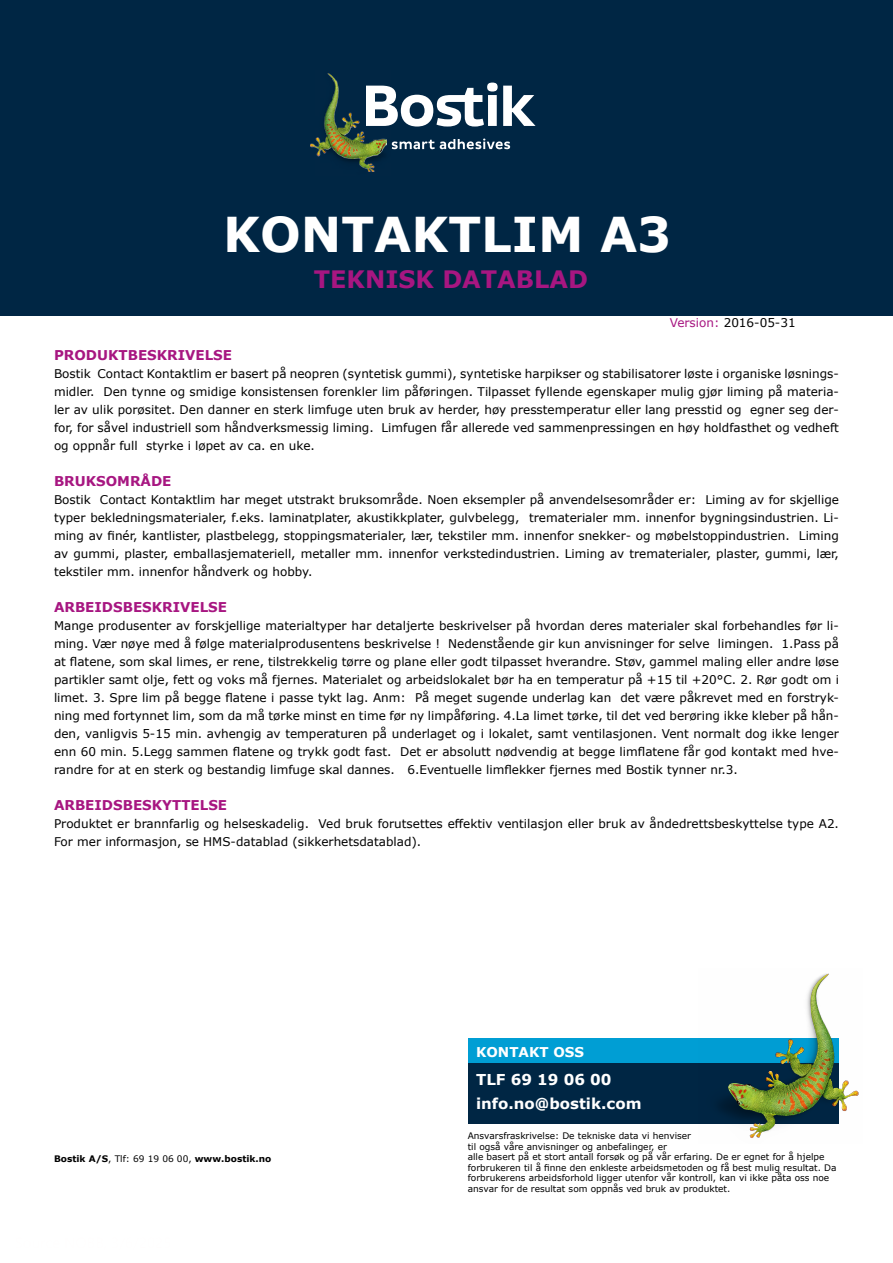
<style>
.page{position:relative;width:893px;height:1263px;background:#fff}
.page>*{position:absolute;margin:0;border:0;box-sizing:border-box;transform-origin:0 0}
.t1{font:700 48px "Verdana";color:#fff}
.t2{font:700 24px "Verdana";color:#a71681}
.t3{font:700 23.55px "Verdana";color:#fff}
.t4{font:700 19.05px "Verdana";color:#fff}
.t5{font:700 15px/24px "Verdana";color:#fff}
.t6{font:700 13.5px "Verdana";color:#a71681}
.t7{font:700 13.5px "Verdana";color:#fff}
.t8{font:12px/18px "Verdana";color:#000;text-align:justify}
.t9{font:9px/10.5px "Verdana";color:#000}
.t10{font:700 9px "Verdana";color:#000}
.s1{color:#a71681}
.s2{font-weight:400}
</style>
<div class="page">
<div style="left:0;top:0;width:893px;height:316px;background:#002644"></div>
<img style="left:311px;top:73px;width:75px;height:98px">
<svg style="left:392px;top:139px;width:118px;height:10px"></svg>
<svg style="left:366px;top:83px;width:170px;height:44px"></svg>
<div style="left:469px;top:1038px;width:370px;height:26px;background:#009ed4"></div>
<div style="left:469px;top:1063px;width:370px;height:61px;background:#002644"></div>
<img style="left:719px;top:973px;width:140px;height:165px">
<h1 class="t1" style="left:223px;top:201px;width:450px">KONTAKTLIM A3</h1>
<h2 class="t2" style="left:314px;top:262px;width:276px">TEKNISK DATABLAD</h2>
<p class="t8" style="left:670px;top:313px;width:127px"><span class="s1">Version:</span> 2016-05-31</p>
<p class="t6" style="left:54px;top:346px;width:180px">PRODUKTBESKRIVELSE</p>
<p class="t8" style="left:54px;top:365px;width:786px">Bostik Contact Kontaktlim er basert på neopren (syntetisk gummi), syntetiske harpikser og stabilisatorer løste i organiske løsnings&shy;midler. Den tynne og smidige konsistensen forenkler lim påføringen. Tilpasset fyllende egenskaper mulig gjør liming på materia&shy;ler av ulik porøsitet. Den danner en sterk limfuge uten bruk av herder, høy presstemperatur eller lang presstid og egner seg der&shy;for, for såvel industriell som håndverksmessig liming. Limfugen får allerede ved sammenpressingen en høy holdfasthet og vedheft og oppnår full styrke i løpet av ca. en uke.</p>
<p class="t6" style="left:54px;top:472px;width:119px">BRUKSOMRÅDE</p>
<p class="t8" style="left:54px;top:491px;width:786px">Bostik Contact Kontaktlim har meget utstrakt bruksområde. Noen eksempler på anvendelsesområder er: Liming av for skjellige typer bekledningsmaterialer, f.eks. laminatplater, akustikkplater, gulvbelegg, trematerialer mm. innenfor bygningsindustrien. Li&shy;ming av finér, kantlister, plastbelegg, stoppingsmaterialer, lær, tekstiler mm. innenfor snekker- og møbelstoppindustrien. Liming av gummi, plaster, emballasjemateriell, metaller mm. innenfor verkstedindustrien. Liming av trematerialer, plaster, gummi, lær, tekstiler mm. innenfor håndverk og hobby.</p>
<p class="t6" style="left:54px;top:598px;width:175px">ARBEIDSBESKRIVELSE</p>
<p class="t8" style="left:54px;top:617px;width:786px">Mange produsenter av forskjellige materialtyper har detaljerte beskrivelser på hvordan deres materialer skal forbehandles før li&shy;ming. Vær nøye med å følge materialprodusentens beskrivelse ! Nedenstående gir kun anvisninger for selve limingen. 1.Pass på at flatene, som skal limes, er rene, tilstrekkelig tørre og plane eller godt tilpasset hverandre. Støv, gammel maling eller andre løse partikler samt olje, fett og voks må fjernes. Materialet og arbeidslokalet bør ha en temperatur på +15 til +20°C. 2. Rør godt om i limet. 3. Spre lim på begge flatene i passe tykt lag. Anm: På meget sugende underlag kan det være påkrevet med en forstryk&shy;ning med fortynnet lim, som da må tørke minst en time før ny limpåføring. 4.La limet tørke, til det ved berøring ikke kleber på hån&shy;den, vanligvis 5-15 min. avhengig av temperaturen på underlaget og i lokalet, samt ventilasjonen. Vent normalt dog ikke lenger enn 60 min. 5.Legg sammen flatene og trykk godt fast. Det er absolutt nødvendig at begge limflatene får god kontakt med hve&shy;randre for at en sterk og bestandig limfuge skal dannes. 6.Eventuelle limflekker fjernes med Bostik tynner nr.3.</p>
<p class="t6" style="left:54px;top:796px;width:175px">ARBEIDSBESKYTTELSE</p>
<p class="t8" style="left:54px;top:815px;width:786px">Produktet er brannfarlig og helseskadelig. Ved bruk forutsettes effektiv ventilasjon eller bruk av åndedrettsbeskyttelse type A2.<br>For mer informasjon, se HMS-datablad (sikkerhetsdatablad).</p>
<p class="t10" style="left:54px;top:1152px;width:219px">Bostik A/S<span class="s2">, Tlf: 69 19 06 00,</span> www.bostik.no</p>
<p class="t7" style="left:476px;top:1042px;width:109px">KONTAKT OSS</p>
<p class="t5" style="left:476px;top:1067px;width:167px">TLF 69 19 06 00 info.no@bostik.com</p>
<h3 class="t4" style="left:476px;top:1063px;width:118px">Smart help</h3>
<h3 class="t3" style="left:476px;top:1083px;width:219px">1-800-726-7845</h3>
<p class="t9" style="left:468px;top:1130px;width:370px">Ansvarsfraskrivelse: De tekniske data vi henviser<br>til også våre anvisninger og anbefalinger, er<br>alle basert på et stort antall forsøk og på vår erfaring. De er egnet for å hjelpe forbrukeren til å finne den enkleste arbeidsmetoden og få best mulig resultat. Da forbrukerens arbeidsforhold ligger utenfor vår kontroll, kan vi ikke påta oss noe ansvar for de resultat som oppnås ved bruk av produktet.</p>
</div>
